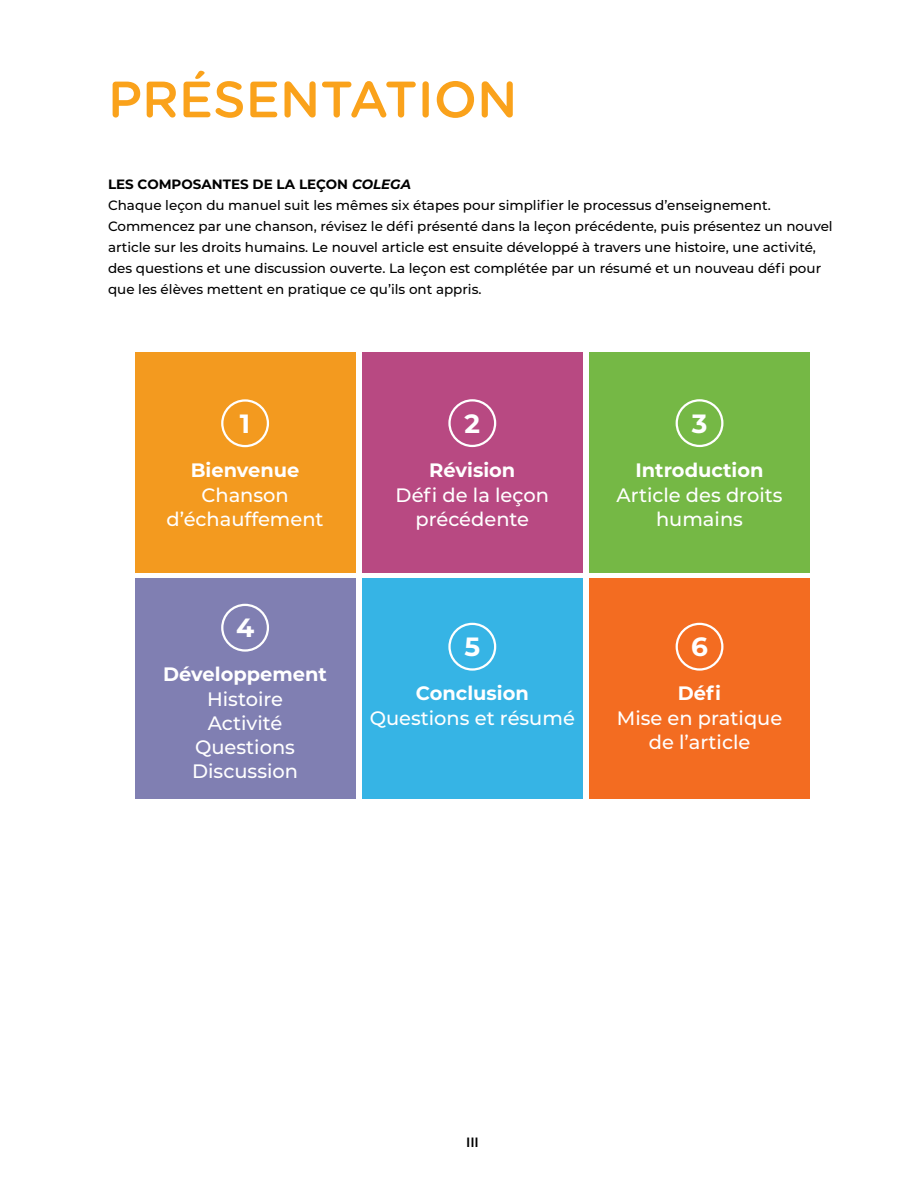
<style>
.page{position:relative;width:918px;height:1188px;background:#fff}
.page>*{position:absolute;margin:0;border:0;box-sizing:border-box;transform-origin:0 0}
.t1{font:500 51px "Gotham Rounded";color:#faa21b}
.t2{font:700 26.4px "Montserrat Alternates";color:#fff}
.t3{font:500 19.35px/24.3px "Montserrat";color:#fff;text-align:center}
.t4{font:700 19.35px "Montserrat";color:#fff}
.t5{font:500 13.5px/21px "Montserrat";color:#000}
.t6{font:600 13.5px "Montserrat";color:#000}
.s1{font-weight:700}
.s2{font-weight:700;font-style:italic}
</style>
<div class="page">
<div style="left:135px;top:353px;width:220px;height:220px;background:#f39a1f"></div>
<div style="left:135px;top:578px;width:220px;height:221px;background:#807fb2"></div>
<div style="left:362px;top:353px;width:220px;height:220px;background:#b84982"></div>
<div style="left:362px;top:578px;width:220px;height:221px;background:#36b4e5"></div>
<div style="left:589px;top:353px;width:221px;height:220px;background:#75b845"></div>
<div style="left:589px;top:578px;width:221px;height:221px;background:#f36c21"></div>
<div style="left:221px;top:399px;width:48px;height:48px;border:2px solid #fff;border-radius:50%"></div>
<div style="left:676px;top:399px;width:47px;height:48px;border:2px solid #fff;border-radius:50%"></div>
<div style="left:448px;top:399px;width:48px;height:48px;border:2px solid #fff;border-radius:50%"></div>
<div style="left:221px;top:604px;width:48px;height:48px;border:2px solid #fff;border-radius:50%"></div>
<div style="left:448px;top:623px;width:48px;height:48px;border:2px solid #fff;border-radius:50%"></div>
<div style="left:676px;top:623px;width:47px;height:48px;border:2px solid #fff;border-radius:50%"></div>
<h1 class="t1" style="left:108px;top:63px;width:411px">PRÉSENTATION</h1>
<p class="t5" style="left:108px;top:173px;width:726px"><span class="s1">LES COMPOSANTES DE LA LEÇON</span> <span class="s2">COLEGA<br></span>Chaque leçon du manuel suit les mêmes six étapes pour simplifier le processus d’enseignement.<br>Commencez par une chanson, révisez le défi présenté dans la leçon précédente, puis présentez un nouvel article sur les droits humains. Le nouvel article est ensuite développé à travers une histoire, une activité, des questions et une discussion ouverte. La leçon est complétée par un résumé et un nouveau défi pour que les élèves mettent en pratique ce qu’ils ont appris.</p>
<h2 class="t2" style="left:240px;top:404px;width:12px">1</h2>
<h3 class="t4" style="left:191px;top:457px;width:110px">Bienvenue</h3>
<h3 class="t3" style="left:167px;top:482px;width:159px">Chanson d’échauffement</h3>
<h2 class="t2" style="left:236px;top:609px;width:20px">4</h2>
<h2 class="t2" style="left:465px;top:404px;width:17px">2</h2>
<h2 class="t2" style="left:692px;top:404px;width:17px">3</h2>
<h3 class="t4" style="left:429px;top:456px;width:88px">Révision</h3>
<h3 class="t3" style="left:396px;top:482px;width:155px">Défi de la leçon précédente</h3>
<h3 class="t4" style="left:636px;top:456px;width:129px">Introduction</h3>
<h3 class="t3" style="left:617px;top:482px;width:167px">Article des droits humains</h3>
<h2 class="t2" style="left:464px;top:628px;width:17px">5</h2>
<h2 class="t2" style="left:691px;top:628px;width:18px">6</h2>
<h3 class="t4" style="left:163px;top:660px;width:165px">Développement</h3>
<h3 class="t3" style="left:192px;top:686px;width:107px">Histoire<br>Activité<br>Questions<br>Discussion</h3>
<h3 class="t4" style="left:416px;top:679px;width:115px">Conclusion</h3>
<h3 class="t3" style="left:370px;top:705px;width:207px">Questions et résumé</h3>
<h3 class="t4" style="left:678px;top:679px;width:45px">Défi</h3>
<h3 class="t3" style="left:617px;top:705px;width:167px">Mise en pratique de l’article</h3>
<p class="t6" style="left:466px;top:1133px;width:14px">III</p>
</div>
